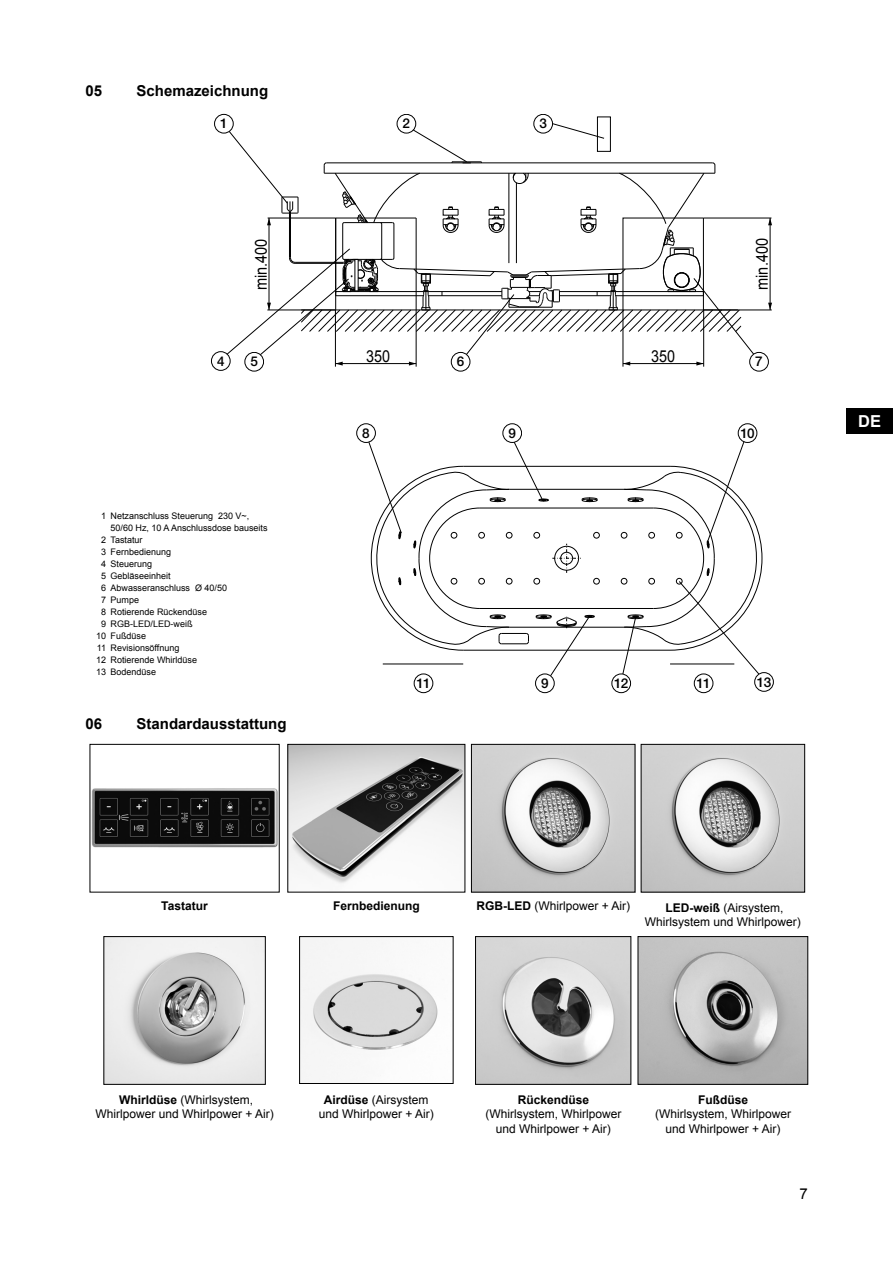
<style>
.page{position:relative;width:893px;height:1263px;background:#fff}
.page>*{position:absolute;margin:0;border:0;box-sizing:border-box;transform-origin:0 0}
.t1{font:16.5px "Arial";color:#000;scale:.88 1}
.t2{font:16.5px "Arial";color:#000;scale:.87 1}
.t3{font:700 16.5px "Arial";color:#fff}
.t4{font:700 15px "Arial";color:#000}
.t5{font:15px "Arial";color:#000}
.t6{font:500 13.5px "Helvetica Neue";letter-spacing:-.05em;color:#000}
.t7{font:12px/14.4px "Arial";color:#000;text-align:center}
.t8{font:700 12px "Arial";color:#000}
.t9{font:9px "Arial";color:#000}
.s1{font-weight:700}
</style>
<div class="page">
<div style="left:846px;top:408px;width:47px;height:26px;background:#000"></div>
<div style="left:214px;top:114px;width:19px;height:19px;border:1px solid #000;border-radius:50%"></div>
<div style="left:397px;top:114px;width:19px;height:19px;border:1px solid #000;border-radius:50%"></div>
<div style="left:211px;top:351px;width:19px;height:20px;border:1px solid #000;border-radius:50%"></div>
<div style="left:749px;top:352px;width:20px;height:19px;border:1px solid #000;border-radius:50%"></div>
<div style="left:534px;top:114px;width:19px;height:19px;border:1px solid #000;border-radius:50%"></div>
<div style="left:754px;top:672px;width:20px;height:19px;border:1px solid #000;border-radius:50%"></div>
<hr style="left:770px;top:218px;width:1px;height:92px;background:#000">
<hr style="left:703px;top:218px;width:68px;height:1px;background:#000">
<hr style="left:704px;top:310px;width:68px;height:1px;background:#000">
<svg style="left:768px;top:303px;width:4px;height:7px"></svg>
<svg style="left:768px;top:218px;width:4px;height:7px"></svg>
<svg style="left:227px;top:116px;width:534px;height:578px"></svg>
<img style="left:92px;top:788px;width:186px;height:60px">
<img style="left:289px;top:746px;width:174px;height:138px">
<div style="left:287px;top:744px;width:178px;height:148px;border:1px solid #000"></div>
<img style="left:473px;top:746px;width:160px;height:144px">
<div style="left:471px;top:744px;width:164px;height:148px;border:1px solid #000"></div>
<img style="left:643px;top:746px;width:160px;height:144px">
<div style="left:641px;top:744px;width:164px;height:148px;border:1px solid #000"></div>
<img style="left:106px;top:938px;width:158px;height:145px">
<div style="left:104px;top:936px;width:162px;height:149px;border:1px solid #000"></div>
<img style="left:301px;top:938px;width:137px;height:139px">
<div style="left:299px;top:936px;width:154px;height:148px;border:1px solid #000"></div>
<img style="left:477px;top:938px;width:152px;height:145px">
<div style="left:475px;top:936px;width:156px;height:149px;border:1px solid #000"></div>
<img style="left:640px;top:938px;width:166px;height:145px">
<div style="left:638px;top:936px;width:170px;height:149px;border:1px solid #000"></div>
<h2 class="t4" style="left:86px;top:82px;width:18px">05</h2>
<h2 class="t4" style="left:136px;top:82px;width:133px">Schemazeichnung</h2>
<h3 class="t6" style="left:220px;top:119px;width:9px">1</h3>
<h3 class="t6" style="left:403px;top:119px;width:9px">2</h3>
<h1 class="t1" style="left:252px;top:290px;width:60px;rotate:-90deg">min.400</h1>
<h3 class="t6" style="left:539px;top:119px;width:9px">3</h3>
<h1 class="t1" style="left:753px;top:290px;width:60px;rotate:-90deg">min.400</h1>
<h1 class="t2" style="left:366px;top:347px;width:29px">350</h1>
<h1 class="t2" style="left:651px;top:347px;width:29px">350</h1>
<h3 class="t6" style="left:217px;top:356px;width:9px">4</h3>
<h3 class="t6" style="left:250px;top:357px;width:9px">5</h3>
<h3 class="t6" style="left:457px;top:357px;width:9px">6</h3>
<h3 class="t6" style="left:755px;top:357px;width:9px">7</h3>
<p class="t9" style="left:101px;top:511px;width:150px">1 Netzanschluss Steuerung 230 V~,</p>
<p class="t9" style="left:111px;top:523px;width:159px">50/60 Hz, 10 A Anschlussdose bauseits</p>
<p class="t9" style="left:101px;top:535px;width:43px">2 Tastatur</p>
<p class="t9" style="left:101px;top:547px;width:71px">3 Fernbedienung</p>
<p class="t9" style="left:101px;top:559px;width:52px">4 Steuerung</p>
<p class="t9" style="left:101px;top:571px;width:71px">5 Gebläseeinheit</p>
<p class="t9" style="left:101px;top:583px;width:127px">6 Abwasseranschluss Ø 40/50</p>
<p class="t9" style="left:101px;top:595px;width:39px">7 Pumpe</p>
<p class="t9" style="left:101px;top:607px;width:107px">8 Rotierende Rückendüse</p>
<p class="t9" style="left:101px;top:619px;width:93px">9 RGB-LED/LED-weiß</p>
<p class="t9" style="left:96px;top:631px;width:51px">10 Fußdüse</p>
<p class="t9" style="left:97px;top:643px;width:84px">11 Revisionsöffnung</p>
<p class="t9" style="left:96px;top:655px;width:102px">12 Rotierende Whirldüse</p>
<p class="t9" style="left:96px;top:667px;width:61px">13 Bodendüse</p>
<h2 class="t4" style="left:86px;top:716px;width:18px">06</h2>
<h2 class="t4" style="left:136px;top:716px;width:152px">Standardausstattung</h2>
<h3 class="t6" style="left:362px;top:428px;width:9px">8</h3>
<h3 class="t6" style="left:508px;top:428px;width:9px">9</h3>
<h3 class="t6" style="left:740px;top:428px;width:16px">10</h3>
<h3 class="t6" style="left:416px;top:678px;width:16px">11</h3>
<h3 class="t6" style="left:614px;top:678px;width:16px">12</h3>
<h3 class="t6" style="left:696px;top:678px;width:16px">11</h3>
<h3 class="t6" style="left:757px;top:677px;width:16px">13</h3>
<h3 class="t6" style="left:541px;top:678px;width:9px">9</h3>
<h1 class="t3" style="left:858px;top:412px;width:24px">DE</h1>
<h3 class="t8" style="left:161px;top:899px;width:48px">Tastatur</h3>
<h3 class="t8" style="left:333px;top:899px;width:88px">Fernbedienung</h3>
<h3 class="t7" style="left:476px;top:899px;width:155px"><span class="s1">RGB-LED</span> (Whirlpower + Air)</h3>
<h3 class="t7" style="left:645px;top:900px;width:158px"><span class="s1">LED-weiß</span> (Airsystem,<br>Whirlsystem und Whirlpower)</h3>
<h3 class="t7" style="left:95px;top:1092px;width:180px"><span class="s1">Whirldüse</span> (Whirlsystem,<br>Whirlpower und Whirlpower + Air)</h3>
<h3 class="t7" style="left:319px;top:1092px;width:117px"><span class="s1">Airdüse</span> (Airsystem und Whirlpower + Air)</h3>
<h3 class="t8" style="left:518px;top:1093px;width:73px">Rückendüse</h3>
<h3 class="t7" style="left:485px;top:1107px;width:137px">(Whirlsystem, Whirlpower und Whirlpower + Air)</h3>
<h3 class="t8" style="left:698px;top:1093px;width:52px">Fußdüse</h3>
<h3 class="t7" style="left:655px;top:1107px;width:137px">(Whirlsystem, Whirlpower und Whirlpower + Air)</h3>
<h2 class="t5" style="left:800px;top:1185px;width:10px">7</h2>
</div>
